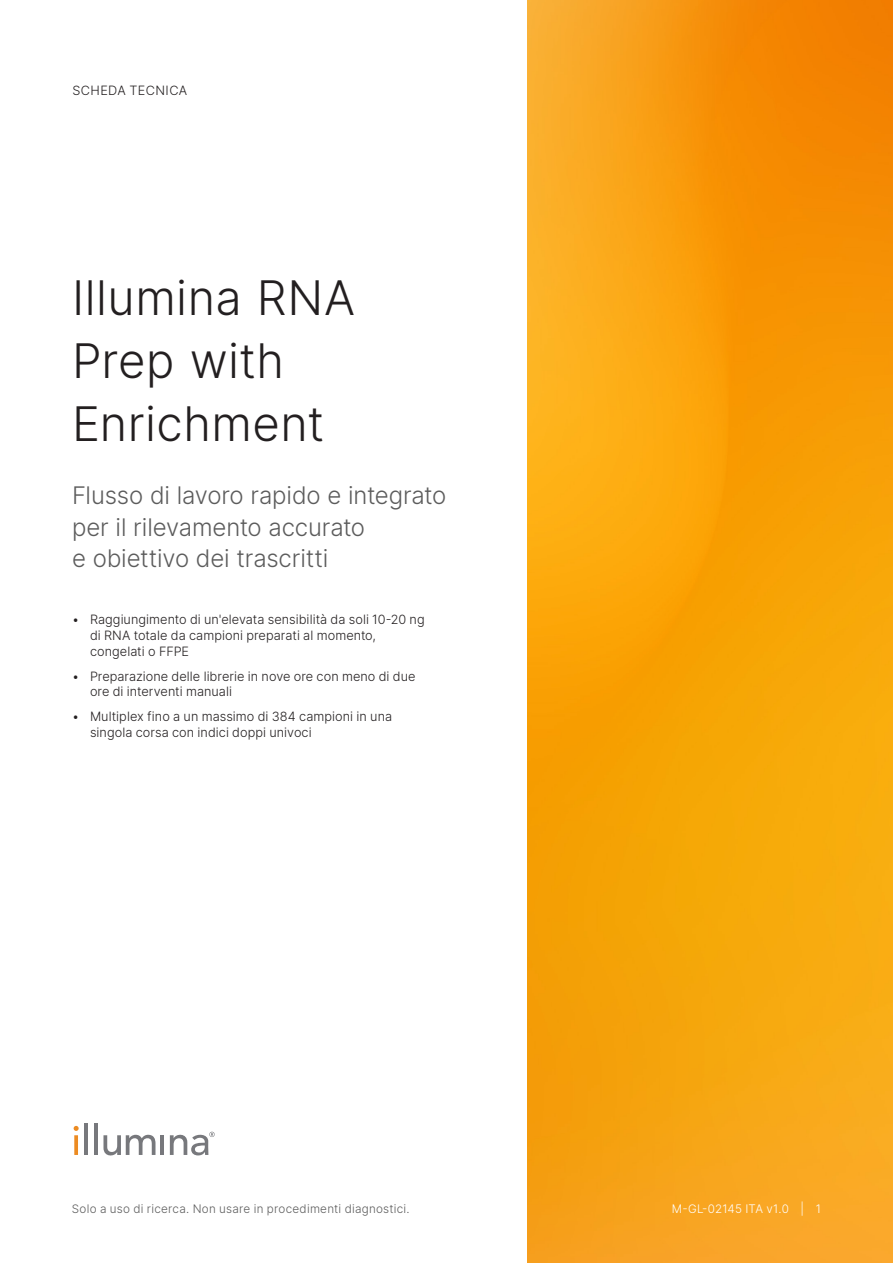
<style>
.page{position:relative;width:893px;height:1263px;background:#fff}
.page>*{position:absolute;margin:0;border:0;box-sizing:border-box;transform-origin:0 0}
.Title{font:300 47.25px/63px "Inter";letter-spacing:.01em;color:#231f20}
.Subtitle{font:300 24px/31.5px "Inter";letter-spacing:-.005em;color:#5c5c5c}
.zz_Document_Type___Segment{font:300 12.75px/15.8px "Inter";letter-spacing:.005em;color:#231f20}
.zz_Document_Type___Segment-2{font:300 12.75px "Inter";letter-spacing:.03em;color:#231f20}
.zz_For_Research_Only{font:300 11.7px "Inter";letter-spacing:.02em;color:#5c5c5c}
.zz_Pub_Number{font:300 11.7px "Inter";letter-spacing:.015em;color:#fff}
</style>
<div class="page">
<img style="left:527px;top:0;width:366px;height:1263px">
<svg style="left:74px;top:1135px;width:4px;height:20px"></svg>
<hr style="left:84px;top:1123px;width:4px;height:32px;background:#77787c">
<hr style="left:94px;top:1123px;width:4px;height:32px;background:#77787c">
<svg style="left:103px;top:1135px;width:52px;height:21px"></svg>
<hr style="left:161px;top:1135px;width:3px;height:20px;background:#77787c">
<svg style="left:74px;top:1126px;width:5px;height:5px"></svg>
<svg style="left:170px;top:1132px;width:45px;height:23px"></svg>
<p class="zz_Document_Type___Segment-2" style="left:72px;top:81px;width:116px">SCHEDA TECNICA</p>
<p class="Title" style="left:72px;top:266px;width:284px">Illumina RNA<br>Prep with<br>Enrichment</p>
<p class="Subtitle" style="left:72px;top:479px;width:376px">Flusso di lavoro rapido e integrato per il rilevamento accurato<br>e obiettivo dei trascritti</p>
<p class="zz_Document_Type___Segment" style="left:90px;top:612px;width:336px;text-indent:-18px">• Raggiungimento di un'elevata sensibilità da soli 10-20 ng di RNA totale da campioni preparati al momento, congelati o FFPE</p>
<p class="zz_Document_Type___Segment" style="left:90px;top:668px;width:327px;text-indent:-18px">• Preparazione delle librerie in nove ore con meno di due ore di interventi manuali</p>
<p class="zz_Document_Type___Segment" style="left:90px;top:708px;width:304px;text-indent:-18px">• Multiplex fino a un massimo di 384 campioni in una singola corsa con indici doppi univoci</p>
<p class="zz_For_Research_Only" style="left:72px;top:1200px;width:339px">Solo a uso di ricerca. Non usare in procedimenti diagnostici.</p>
<p class="zz_Pub_Number" style="left:672px;top:1200px;width:118px">M-GL-02145 ITA v1.0</p>
<p class="zz_Pub_Number" style="left:800px;top:1200px;width:22px">| 1</p>
</div>
